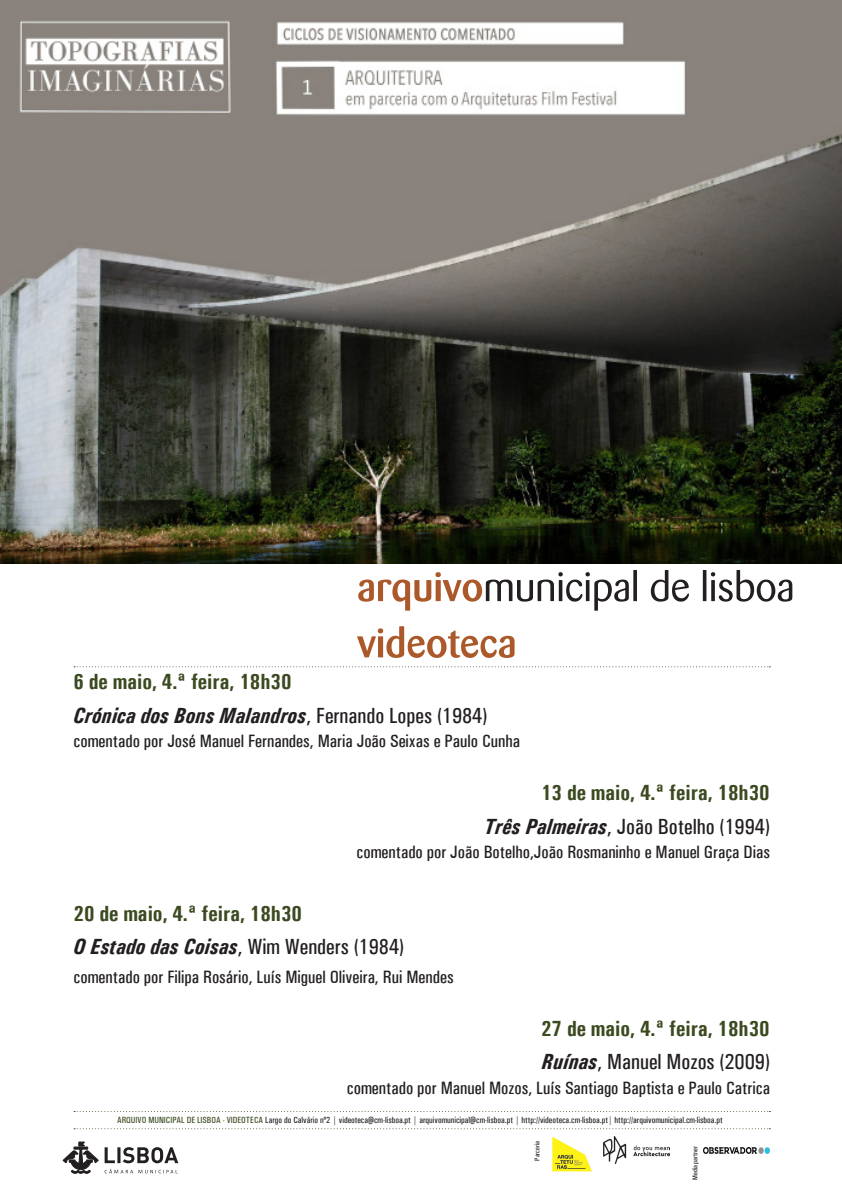
<style>
.page{position:relative;width:842px;height:1191px;background:#fff}
.page>*{position:absolute;margin:0;border:0;box-sizing:border-box;transform-origin:0 0}
.t1{font:700 condensed 22px "Univers";color:#3b4a20}
.t2{font:500 condensed 22px "Univers";color:#231f20}
.t3{font:italic 700 condensed 22px "Univers";color:#231f20}
.t4{font:500 condensed 17.9px "Univers";color:#231f20}
.t5{font:500 condensed 9px "Univers";color:#231f20}
.t6{font:500 condensed 7px "Univers";color:#231f20}
.s1{font-weight:500;font-style:normal}
.s2{font-weight:700;font-style:italic}
.s3{color:#3b4a20}
</style>
<div class="page">
<img style="left:0;top:0;width:842px;height:564px">
<svg style="left:357px;top:626px;width:157px;height:32px"></svg>
<svg style="left:358px;top:570px;width:434px;height:40px"></svg>
<svg style="left:63px;top:1142px;width:35px;height:31px"></svg>
<svg style="left:105px;top:1147px;width:73px;height:26px"></svg>
<svg style="left:74px;top:1128px;width:696px;height:1px"></svg>
<svg style="left:74px;top:1111px;width:696px;height:1px"></svg>
<svg style="left:74px;top:666px;width:696px;height:1px"></svg>
<img style="left:552px;top:1136px;width:40px;height:36px">
<img style="left:603px;top:1136px;width:66px;height:27px">
<img style="left:703px;top:1147px;width:67px;height:6px">
<p class="t1" style="left:74px;top:668px;width:220px">6 de maio, 4.ª feira, 18h30</p>
<p class="t3" style="left:74px;top:702px;width:415px">Crónica dos Bons Malandros<span class="s1">, Fernando Lopes (1984)</span></p>
<p class="t4" style="left:74px;top:731px;width:448px">comentado por José Manuel Fernandes, Maria João Seixas e Paulo Cunha</p>
<p class="t1" style="left:541px;top:779px;width:230px">13 de maio, 4.ª feira, 18h30</p>
<p class="t2" style="left:484px;top:813px;width:287px"><span class="s2">Três Palmeiras</span>, João Botelho (1994)</p>
<p class="t4" style="left:356px;top:842px;width:415px">comentado por João Botelho,João Rosmaninho e Manuel Graça Dias</p>
<p class="t1" style="left:74px;top:899px;width:230px">20 de maio, 4.ª feira, 18h30</p>
<p class="t2" style="left:74px;top:933px;width:332px"><span class="s2">O Estado das Coisas</span>, Wim Wenders (1984)</p>
<p class="t4" style="left:74px;top:966px;width:382px">comentado por Filipa Rosário, Luís Miguel Oliveira, Rui Mendes</p>
<p class="t1" style="left:541px;top:1014px;width:230px">27 de maio, 4.ª feira, 18h30</p>
<p class="t2" style="left:542px;top:1049px;width:229px"><span class="s2">Ruínas</span>, Manuel Mozos (2009)</p>
<p class="t4" style="left:347px;top:1077px;width:425px">comentado por Manuel Mozos, Luís Santiago Baptista e Paulo Catrica</p>
<p class="t5" style="left:117px;top:1115px;width:607px"><span class="s3">ARQUIVO MUNICIPAL DE LISBOA - VIDEOTECA</span> Largo do Calvário nº2 | videoteca@cm-lisboa.pt | arquivomunicipal@cm-lisboa.pt | http://videoteca.cm-lisboa.pt| http://arquivomunicipal.cm-lisboa.pt</p>
<p class="t6" style="left:533px;top:1160px;width:21px;rotate:-90deg">Parceria</p>
<p class="t6" style="left:691px;top:1179px;width:35px;rotate:-90deg">Media partner</p>
</div>
